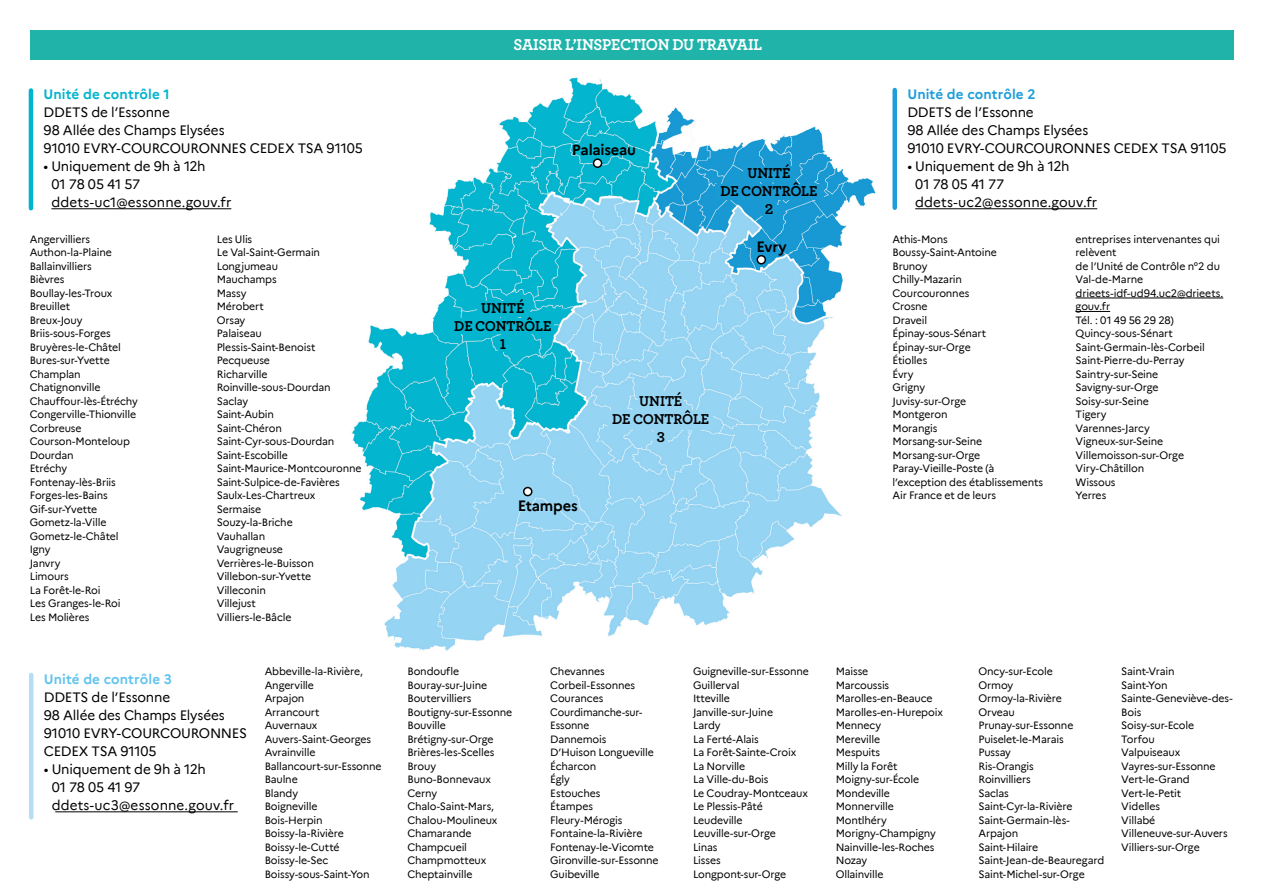
<style>
.page{position:relative;width:1263px;height:893px;background:#fff}
.page>*{position:absolute;margin:0;border:0;box-sizing:border-box;transform-origin:0 0}
.t1{font:700 16.5px "Archer Pro";letter-spacing:-.015em;color:#fff}
.t2{font:700 15px/18px "Archer Pro";letter-spacing:-.005em;color:#000;text-align:center}
.t3{font:700 14.7px "Marianne";letter-spacing:-.015em;color:#000}
.t4{font:13.5px/18px "Marianne";letter-spacing:-.015em;color:#000}
.t5{font:700 13.5px "Marianne";letter-spacing:.01em;color:#00b4ce}
.t6{font:700 13.5px "Marianne";letter-spacing:.01em;color:#1e9dd9}
.t7{font:700 13.5px "Marianne";letter-spacing:.01em;color:#62c4ee}
.t8{font:10.5px/13.5px "Marianne";letter-spacing:-.015em;color:#000}
</style>
<div class="page">
<img style="left:352px;top:77px;width:524px;height:574px">
<hr style="left:29px;top:90px;width:4px;height:118px;background:#00b5ce">
<div style="left:892px;top:90px;width:5px;height:118px;background:#1e9dd9"></div>
<hr style="left:29px;top:675px;width:4px;height:142px;background:#b4def5">
<div style="left:30px;top:30px;width:1203px;height:30px;background:#20b3aa"></div>
<hr style="left:51px;top:208px;width:180px;height:1px;background:#000">
<hr style="left:915px;top:208px;width:182px;height:1px;background:#000">
<hr style="left:55px;top:811px;width:183px;height:1px;background:#000">
<hr style="left:1075px;top:298px;width:148px;height:1px;background:#000">
<hr style="left:1075px;top:311px;width:35px;height:1px;background:#000">
<div style="left:757px;top:256px;width:8px;height:8px;background:#fff;border-radius:50%"></div>
<div style="left:756px;top:255px;width:10px;height:9px;border:2px solid #000;border-radius:50%"></div>
<div style="left:593px;top:159px;width:9px;height:8px;background:#fff;border-radius:50%"></div>
<div style="left:593px;top:158px;width:9px;height:10px;border:2px solid #000;border-radius:50%"></div>
<div style="left:524px;top:488px;width:8px;height:8px;background:#fff;border-radius:50%"></div>
<div style="left:523px;top:487px;width:9px;height:9px;border:2px solid #000;border-radius:50%"></div>
<div style="left:743px;top:166px;width:52px;height:16px;background:#199ad3"></div>
<div style="left:715px;top:184px;width:109px;height:15px;background:#199ad3"></div>
<div style="left:762px;top:200px;width:15px;height:16px;background:#199ad3"></div>
<div style="left:477px;top:301px;width:52px;height:16px;background:#03b5ce"></div>
<div style="left:453px;top:319px;width:101px;height:15px;background:#03b5ce"></div>
<div style="left:499px;top:336px;width:9px;height:15px;background:#03b5ce"></div>
<div style="left:638px;top:392px;width:46px;height:19px;background:#95d4f3"></div>
<div style="left:609px;top:411px;width:104px;height:19px;background:#95d4f3"></div>
<div style="left:653px;top:427px;width:15px;height:19px;background:#95d4f3"></div>
<p class="t5" style="left:44px;top:84px;width:128px">Unité de contrôle 1</p>
<p class="t4" style="left:44px;top:102px;width:321px">DDETS de l’Essonne<br>98 Allée des Champs Elysées<br>91010 EVRY-COURCOURONNES CEDEX TSA 91105</p>
<p class="t4" style="left:51px;top:156px;width:181px;text-indent:-8px">• Uniquement de 9h à 12h<br>01 78 05 41 57 ddets-uc1@essonne.gouv.fr</p>
<h1 class="t1" style="left:513px;top:32px;width:251px">SAISIR L’INSPECTION DU TRAVAIL</h1>
<h3 class="t3" style="left:572px;top:139px;width:66px">Palaiseau</h3>
<h2 class="t2" style="left:720px;top:164px;width:99px">UNITÉ<br>DE CONTRÔLE<br>2</h2>
<p class="t6" style="left:907px;top:84px;width:130px">Unité de contrôle 2</p>
<p class="t4" style="left:907px;top:102px;width:321px">DDETS de l’Essonne<br>98 Allée des Champs Elysées<br>91010 EVRY-COURCOURONNES CEDEX TSA 91105</p>
<p class="t4" style="left:915px;top:156px;width:184px;text-indent:-8px">• Uniquement de 9h à 12h<br>01 78 05 41 77 ddets-uc2@essonne.gouv.fr</p>
<p class="t8" style="left:30px;top:231px;width:110px">Angervilliers<br>Authon-la-Plaine<br>Ballainvilliers<br>Bièvres<br>Boullay-les-Troux<br>Breuillet<br>Breux-Jouy<br>Briis-sous-Forges<br>Bruyères-le-Châtel<br>Bures-sur-Yvette<br>Champlan<br>Chatignonville<br>Chauffour-lès-Étréchy<br>Congerville-Thionville<br>Corbreuse<br>Courson-Monteloup<br>Dourdan<br>Etréchy<br>Fontenay-lès-Briis<br>Forges-les-Bains<br>Gif-sur-Yvette<br>Gometz-la-Ville<br>Gometz-le-Châtel<br>Igny<br>Janvry<br>Limours<br>La Forêt-le-Roi<br>Les Granges-le-Roi<br>Les Molières</p>
<p class="t8" style="left:217px;top:231px;width:146px">Les Ulis<br>Le Val-Saint-Germain<br>Longjumeau<br>Mauchamps<br>Massy<br>Mérobert<br>Orsay<br>Palaiseau<br>Plessis-Saint-Benoist<br>Pecqueuse<br>Richarville<br>Roinville-sous-Dourdan<br>Saclay<br>Saint-Aubin<br>Saint-Chéron<br>Saint-Cyr-sous-Dourdan<br>Saint-Escobille<br>Saint-Maurice-Montcouronne<br>Saint-Sulpice-de-Favières<br>Saulx-Les-Chartreux<br>Sermaise<br>Souzy-la-Briche<br>Vauhallan<br>Vaugrigneuse<br>Verrières-le-Buisson<br>Villebon-sur-Yvette<br>Villeconin<br>Villejust<br>Villiers-le-Bâcle</p>
<p class="t8" style="left:892px;top:231px;width:152px">Athis-Mons<br>Boussy-Saint-Antoine<br>Brunoy<br>Chilly-Mazarin<br>Courcouronnes<br>Crosne<br>Draveil<br>Épinay-sous-Sénart<br>Épinay-sur-Orge<br>Étiolles<br>Évry<br>Grigny<br>Juvisy-sur-Orge<br>Montgeron<br>Morangis<br>Morsang-sur-Seine<br>Morsang-sur-Orge<br>Paray-Vieille-Poste (à l’exception des établissements<br>Air France et de leurs</p>
<p class="t8" style="left:1075px;top:231px;width:149px">entreprises intervenantes qui relèvent<br>de l’Unité de Contrôle n°2 du<br>Val-de-Marne drieets-idf-ud94.uc2@drieets. gouv.fr<br>Tél. : 01 49 56 29 28)<br>Quincy-sous-Sénart<br>Saint-Germain-lès-Corbeil<br>Saint-Pierre-du-Perray<br>Saintry-sur-Seine<br>Savigny-sur-Orge<br>Soisy-sur-Seine<br>Tigery<br>Varennes-Jarcy<br>Vigneux-sur-Seine<br>Villemoisson-sur-Orge<br>Viry-Châtillon<br>Wissous<br>Yerres</p>
<h3 class="t3" style="left:756px;top:235px;width:32px">Evry</h3>
<h2 class="t2" style="left:454px;top:298px;width:99px">UNITÉ<br>DE CONTRÔLE<br>1</h2>
<h2 class="t2" style="left:612px;top:391px;width:99px">UNITÉ<br>DE CONTRÔLE<br>3</h2>
<h3 class="t3" style="left:518px;top:494px;width:62px">Etampes</h3>
<p class="t7" style="left:44px;top:669px;width:130px">Unité de contrôle 3</p>
<p class="t4" style="left:44px;top:687px;width:205px">DDETS de l’Essonne<br>98 Allée des Champs Elysées<br>91010 EVRY-COURCOURONNES<br>CEDEX TSA 91105</p>
<p class="t4" style="left:52px;top:759px;width:184px;text-indent:-8px">• Uniquement de 9h à 12h<br>01 78 05 41 97 ddets-uc3@essonne.gouv.fr</p>
<p class="t8" style="left:265px;top:664px;width:118px">Abbeville-la-Rivière,<br>Angerville<br>Arpajon<br>Arrancourt<br>Auvernaux<br>Auvers-Saint-Georges<br>Avrainville<br>Ballancourt-sur-Essonne<br>Baulne<br>Blandy<br>Boigneville<br>Bois-Herpin<br>Boissy-la-Rivière<br>Boissy-le-Cutté<br>Boissy-le-Sec<br>Boissy-sous-Saint-Yon</p>
<p class="t8" style="left:407px;top:664px;width:106px">Bondoufle<br>Bouray-sur-Juine<br>Boutervilliers<br>Boutigny-sur-Essonne<br>Bouville<br>Brétigny-sur-Orge<br>Brières-les-Scelles<br>Brouy<br>Buno-Bonnevaux<br>Cerny<br>Chalo-Saint-Mars,<br>Chalou-Moulineux<br>Chamarande<br>Champcueil<br>Champmotteux<br>Cheptainville</p>
<p class="t8" style="left:550px;top:664px;width:110px">Chevannes<br>Corbeil-Essonnes<br>Courances<br>Courdimanche-sur-<br>Essonne<br>Dannemois<br>D’Huison Longueville<br>Écharcon<br>Égly<br>Estouches<br>Étampes<br>Fleury-Mérogis<br>Fontaine-la-Rivière<br>Fontenay-le-Vicomte<br>Gironville-sur-Essonne<br>Guibeville</p>
<p class="t8" style="left:693px;top:664px;width:117px">Guigneville-sur-Essonne<br>Guillerval<br>Itteville<br>Janville-sur-Juine<br>Lardy<br>La Ferté-Alais<br>La Forêt-Sainte-Croix<br>La Norville<br>La Ville-du-Bois<br>Le Coudray-Montceaux<br>Le Plessis-Pâté<br>Leudeville<br>Leuville-sur-Orge<br>Linas<br>Lisses<br>Longpont-sur-Orge</p>
<p class="t8" style="left:836px;top:664px;width:109px">Maisse<br>Marcoussis<br>Marolles-en-Beauce<br>Marolles-en-Hurepoix<br>Mennecy<br>Mereville<br>Mespuits<br>Milly la Forêt<br>Moigny-sur-École<br>Mondeville<br>Monnerville<br>Montlhéry<br>Morigny-Champigny<br>Nainville-les-Roches<br>Nozay<br>Ollainville</p>
<p class="t8" style="left:978px;top:664px;width:127px">Oncy-sur-Ecole<br>Ormoy<br>Ormoy-la-Rivière<br>Orveau<br>Prunay-sur-Essonne<br>Puiselet-le-Marais<br>Pussay<br>Ris-Orangis<br>Roinvilliers<br>Saclas<br>Saint-Cyr-la-Rivière<br>Saint-Germain-lès-<br>Arpajon<br>Saint-Hilaire<br>Saint-Jean-de-Beauregard<br>Saint-Michel-sur-Orge</p>
<p class="t8" style="left:1121px;top:664px;width:113px">Saint-Vrain<br>Saint-Yon<br>Sainte-Geneviève-des-<br>Bois<br>Soisy-sur-Ecole<br>Torfou<br>Valpuiseaux<br>Vayres-sur-Essonne<br>Vert-le-Grand<br>Vert-le-Petit<br>Videlles<br>Villabé<br>Villeneuve-sur-Auvers<br>Villiers-sur-Orge</p>
</div>
